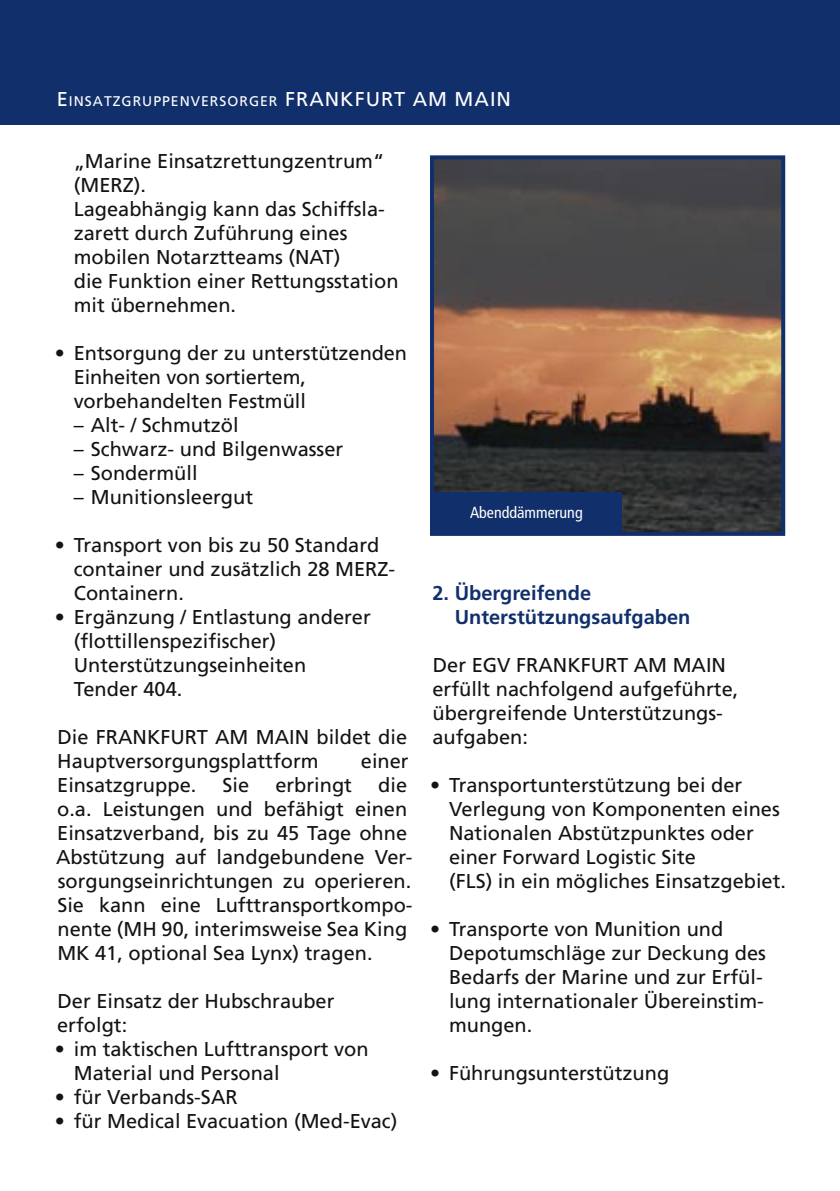
<style>
.page{position:relative;width:840px;height:1191px;background:#fff}
.page>*{position:absolute;margin:0;border:0;box-sizing:border-box;transform-origin:0 0}
.Fließtext{font:20px/24px "Frutiger LT Std";color:#141312}
.t1{font:700 20px "Frutiger LT Std";color:#11306b}
.Bildunterschriften{font:condensed 16px "Frutiger LT Std";color:#fff}
.t2{font:14px "Frutiger LT Std";letter-spacing:.07em;color:#fff}
.s1{font-size:20px}
</style>
<div class="page">
<div style="left:0;top:0;width:839px;height:125px;background:#11306b"></div>
<hr style="left:839px;top:0;width:1px;height:125px;background:#11306b">
<img style="left:435px;top:160px;width:344px;height:371px">
<div style="left:430px;top:155px;width:354px;height:381px;border:4px solid #11306b"></div>
<div style="left:432px;top:492px;width:189px;height:39px;background:#11306b"></div>
<p class="t2" style="left:57px;top:93px;width:455px"><span class="s1">E</span>INSATZGRUPPENVERSORGER <span class="s1">FRANKFURT AM MAIN</span></p>
<p class="Fließtext" style="left:74px;top:149px;width:312px">„Marine Einsatzrettungzentrum“ (MERZ).</p>
<p class="Fließtext" style="left:74px;top:197px;width:312px">Lageabhängig kann das Schiffsla&shy;zarett durch Zuführung eines</p>
<p class="Fließtext" style="left:74px;top:245px;width:326px">mobilen Notarztteams (NAT)<br>die Funktion einer Rettungsstation</p>
<p class="Fließtext" style="left:74px;top:293px;width:164px">mit übernehmen.</p>
<p class="Fließtext" style="left:74px;top:341px;width:334px;text-indent:-19px">• Entsorgung der zu unterstützenden<br>Einheiten von sortiertem,</p>
<p class="Fließtext" style="left:74px;top:389px;width:234px">vorbehandelten Festmüll</p>
<p class="Fließtext" style="left:74px;top:413px;width:166px">– Alt- / Schmutzöl</p>
<p class="Fließtext" style="left:74px;top:437px;width:271px">– Schwarz- und Bilgenwasser</p>
<p class="Fließtext" style="left:74px;top:461px;width:125px">– Sondermüll</p>
<p class="Fließtext" style="left:74px;top:485px;width:181px">– Munitionsleergut</p>
<p class="Fließtext" style="left:74px;top:533px;width:323px;text-indent:-19px">• Transport von bis zu 50 Standard container und zusätzlich 28 MERZ-<br>Containern.</p>
<p class="Fließtext" style="left:55px;top:605px;width:317px">• Ergänzung / Entlastung anderer</p>
<p class="Fließtext" style="left:74px;top:629px;width:204px">(flottillenspezifischer)</p>
<p class="Fließtext" style="left:74px;top:653px;width:234px">Unterstützungseinheiten</p>
<p class="Fließtext" style="left:74px;top:677px;width:110px">Tender 404.</p>
<p class="Fließtext" style="left:57px;top:725px;width:351px">Die FRANKFURT AM MAIN bildet die<br>Hauptversorgungsplattform</p>
<p class="Fließtext" style="left:361px;top:749px;width:49px">einer</p>
<p class="Fließtext" style="left:56px;top:773px;width:358px;text-indent:322px">die o.a. Leistungen und befähigt einen<br>Einsatzverband, bis zu 45 Tage ohne<br>Abstützung auf landgebundene Ver&shy;sorgungseinrichtungen zu operieren.<br>Sie kann eine Lufttransportkompo&shy;nente (MH 90, interimsweise Sea King<br>MK 41, optional Sea Lynx) tragen.</p>
<p class="Fließtext" style="left:57px;top:989px;width:279px">Der Einsatz der Hubschrauber erfolgt:</p>
<p class="Fließtext" style="left:55px;top:1037px;width:315px">• im taktischen Lufttransport von</p>
<p class="Fließtext" style="left:74px;top:1061px;width:207px">Material und Personal</p>
<p class="Fließtext" style="left:55px;top:1085px;width:184px">• für Verbands-SAR</p>
<p class="Fließtext" style="left:55px;top:1109px;width:344px">• für Medical Evacuation (Med-Evac)</p>
<p class="Fließtext" style="left:57px;top:773px;width:140px">Einsatzgruppe.</p>
<p class="Fließtext" style="left:222px;top:773px;width:28px">Sie</p>
<p class="Fließtext" style="left:275px;top:773px;width:78px">erbringt</p>
<p class="Bildunterschriften" style="left:469px;top:503px;width:114px">Abenddämmerung</p>
<p class="t1" style="left:432px;top:581px;width:160px">2. Übergreifende</p>
<p class="t1" style="left:454px;top:605px;width:237px">Unterstützungsaufgaben</p>
<p class="Fließtext" style="left:432px;top:653px;width:294px">Der EGV FRANKFURT AM MAIN</p>
<p class="Fließtext" style="left:432px;top:677px;width:307px">erfüllt nachfolgend aufgeführte,</p>
<p class="Fließtext" style="left:432px;top:701px;width:292px">übergreifende Unterstützungs&shy;aufgaben:</p>
<p class="Fließtext" style="left:430px;top:773px;width:314px">• Transportunterstützung bei der</p>
<p class="Fließtext" style="left:449px;top:797px;width:332px">Verlegung von Komponenten eines</p>
<p class="Fließtext" style="left:449px;top:821px;width:306px">Nationalen Abstützpunktes oder</p>
<p class="Fließtext" style="left:449px;top:845px;width:248px">einer Forward Logistic Site</p>
<p class="Fließtext" style="left:449px;top:869px;width:338px">(FLS) in ein mögliches Einsatzgebiet.</p>
<p class="Fließtext" style="left:430px;top:917px;width:295px">• Transporte von Munition und</p>
<p class="Fließtext" style="left:449px;top:941px;width:318px">Depotumschläge zur Deckung des<br>Bedarfs der Marine und zur Erfül&shy;lung internationaler Übereinstim&shy;mungen.</p>
<p class="Fließtext" style="left:430px;top:1061px;width:240px">• Führungsunterstützung</p>
</div>
